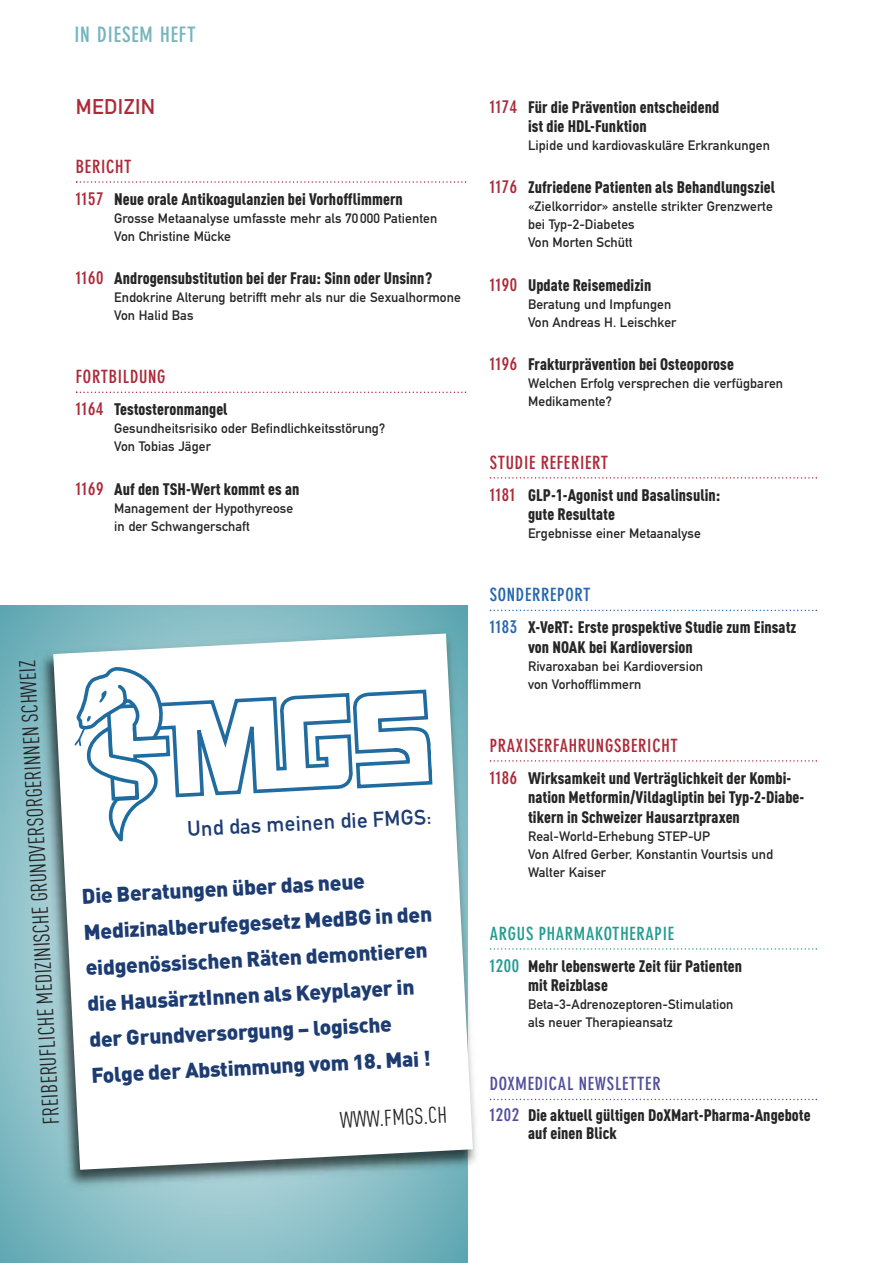
<style>
.page{position:relative;width:893px;height:1263px;background:#fff}
.page>*{position:absolute;margin:0;border:0;box-sizing:border-box;transform-origin:0 0}
.t1{font:22.5px "DIN Cond";color:#272627}
.t2{font:900 21px/36px "DIN";color:#1d3c72}
.t3{font:21px "DIN Mittelschrift";color:#1d3c72}
.t4{font:700 condensed 21px "DIN Neuzeit Grotesk";letter-spacing:.04em;color:#77b5be}
.t5{font:21px "DIN Mittelschrift";letter-spacing:.02em;color:#ad2a39}
.t6{font:700 condensed 18px "DIN Neuzeit Grotesk";letter-spacing:.04em;color:#ad2a39}
.t7{font:700 condensed 18px "DIN Neuzeit Grotesk";letter-spacing:.04em;color:#239c91}
.t8{font:700 condensed 18px "DIN Neuzeit Grotesk";letter-spacing:.04em;color:#52509e}
.t9{font:700 condensed 18px "DIN Neuzeit Grotesk";letter-spacing:.04em;color:#2567b0}
.t10{font:900 16.5px/19.5px "DIN Cond";letter-spacing:.005em;color:#272627}
.t11{font:13.5px/18px "DIN Mittelschrift";letter-spacing:.005em;color:#272627}
.s1{font-family:"DIN Neuzeit Grotesk";font-weight:700;font-stretch:condensed;font-size:18px;color:#ad2a39}
.s2{font-family:"DIN Neuzeit Grotesk";font-weight:700;font-stretch:condensed;font-size:18px;color:#2567b0}
.s3{font-family:"DIN Neuzeit Grotesk";font-weight:700;font-stretch:condensed;font-size:18px;color:#239c91}
.s4{font-family:"DIN Neuzeit Grotesk";font-weight:700;font-stretch:condensed;font-size:18px;color:#52509e}
</style>
<div class="page">
<svg style="left:490px;top:477px;width:327px;height:2px"></svg>
<svg style="left:490px;top:610px;width:327px;height:1px"></svg>
<svg style="left:490px;top:760px;width:327px;height:2px"></svg>
<svg style="left:490px;top:948px;width:327px;height:2px"></svg>
<svg style="left:490px;top:1099px;width:327px;height:1px"></svg>
<svg style="left:76px;top:181px;width:390px;height:2px"></svg>
<svg style="left:76px;top:392px;width:390px;height:1px"></svg>
<svg style="left:0;top:605px;width:468px;height:658px;background:#83bbc4"></svg>
<img style="left:473px;top:1089px;width:3px;height:73px">
<img style="left:35px;top:628px;width:433px;height:564px">
<svg style="left:53px;top:633px;width:420px;height:537px"></svg>
<svg style="left:73px;top:651px;width:362px;height:193px"></svg>
<h2 class="t4" style="left:74px;top:27px;width:123px">IN DIESEM HEFT</h2>
<h2 class="t5" style="left:76px;top:99px;width:81px">MEDIZIN</h2>
<h3 class="t6" style="left:76px;top:159px;width:57px">BERICHT</h3>
<p class="t10" style="left:76px;top:191px;width:328px"><span class="s1">1157</span> Neue orale Antikoagulanzien bei Vorhofflimmern</p>
<p class="t11" style="left:114px;top:211px;width:325px">Grosse Metaanalyse umfasste mehr als 70 000 Patienten<br>Von Christine Mücke</p>
<p class="t10" style="left:76px;top:270px;width:358px"><span class="s1">1160</span> Androgensubstitution bei der Frau: Sinn oder Unsinn?</p>
<p class="t11" style="left:114px;top:290px;width:348px">Endokrine Alterung betrifft mehr als nur die Sexualhormone<br>Von Halid Bas</p>
<h3 class="t6" style="left:76px;top:370px;width:91px">FORTBILDUNG</h3>
<p class="t10" style="left:76px;top:401px;width:153px"><span class="s1">1164</span> Testosteronmangel</p>
<p class="t11" style="left:114px;top:421px;width:273px">Gesundheitsrisiko oder Befindlichkeitsstörung?<br>Von Tobias Jäger</p>
<p class="t10" style="left:76px;top:480px;width:225px"><span class="s1">1169</span> Auf den TSH-Wert kommt es an</p>
<p class="t11" style="left:114px;top:500px;width:181px">Management der Hypothyreose in der Schwangerschaft</p>
<h1 class="t1" style="left:43px;top:1125px;width:466px;rotate:-93deg">FRE BI ERUFLICHE MEDIZ NI ISCHE GRUNDVERSORGER NI NEN SCHWEIZ</h1>
<h2 class="t3" style="left:187px;top:821px;width:246px;rotate:-3deg">Und das meinen die FMGS:</h2>
<h2 class="t2" style="left:81px;top:878px;width:350px;rotate:-3deg">Die Beratungen über das neue Medizinalberufegesetz MedBG in den eidgenössischen Räten demontieren die HausärztInnen als Keyplayer in der Grundversorgung – logische Folge der Abstimmung vom 18. Mai !</h2>
<h1 class="t1" style="left:340px;top:1112px;width:109px;rotate:-3deg">WWW.FMGS.CH</h1>
<p class="t10" style="left:528px;top:98px;width:193px;text-indent:-38px"><span class="s1">1174</span> Für die Prävention entscheidend ist die HDL-Funktion</p>
<p class="t11" style="left:528px;top:138px;width:243px">Lipide und kardiovaskuläre Erkrankungen</p>
<p class="t10" style="left:490px;top:179px;width:287px"><span class="s1">1176</span> Zufriedene Patienten als Behandlungsziel</p>
<p class="t11" style="left:528px;top:199px;width:246px">«Zielkorridor» anstelle strikter Grenzwerte bei Typ-2-Diabetes<br>Von Morten Schütt</p>
<p class="t10" style="left:490px;top:276px;width:163px"><span class="s1">1190</span> Update Reisemedizin</p>
<p class="t11" style="left:528px;top:296px;width:150px">Beratung und Impfungen<br>Von Andreas H. Leischker</p>
<p class="t10" style="left:490px;top:356px;width:246px"><span class="s1">1196</span> Frakturprävention bei Osteoporose</p>
<p class="t11" style="left:528px;top:375px;width:257px">Welchen Erfolg versprechen die verfügbaren<br>Medikamente?</p>
<h3 class="t6" style="left:490px;top:455px;width:120px">STUDIE REFERIERT</h3>
<p class="t10" style="left:528px;top:487px;width:194px;text-indent:-38px"><span class="s1">1181</span> GLP-1-Agonist und Basalinsulin: gute Resultate</p>
<p class="t11" style="left:528px;top:526px;width:174px">Ergebnisse einer Metaanalyse</p>
<h3 class="t9" style="left:490px;top:588px;width:102px">SONDERREPORT</h3>
<p class="t10" style="left:528px;top:619px;width:270px;text-indent:-38px"><span class="s2">1183</span> X-VeRT: Erste prospektive Studie zum Einsatz von NOAK bei Kardioversion</p>
<p class="t11" style="left:528px;top:658px;width:177px">Rivaroxaban bei Kardioversion von Vorhofflimmern</p>
<h3 class="t6" style="left:490px;top:738px;width:190px">PRAXISERFAHRUNGSBERICHT</h3>
<p class="t10" style="left:528px;top:770px;width:278px;text-indent:-38px"><span class="s1">1186</span> Wirksamkeit und Verträglichkeit der Kombi&shy;nation Metformin/Vildagliptin bei Typ-2-Diabe&shy;tikern in Schweizer Hausarztpraxen</p>
<p class="t11" style="left:528px;top:828px;width:246px">Real-World-Erhebung STEP-UP<br>Von Alfred Gerber, Konstantin Vourtsis und<br>Walter Kaiser</p>
<h3 class="t7" style="left:490px;top:926px;width:186px">ARGUS PHARMAKOTHERAPIE</h3>
<p class="t10" style="left:528px;top:958px;width:216px;text-indent:-38px"><span class="s3">1200</span> Mehr lebenswerte Zeit für Patienten mit Reizblase</p>
<p class="t11" style="left:528px;top:997px;width:207px">Beta-3-Adrenozeptoren-Stimulation als neuer Therapieansatz</p>
<h3 class="t8" style="left:490px;top:1077px;width:172px">DOXMEDICAL NEWSLETTER</h3>
<p class="t10" style="left:528px;top:1107px;width:284px;line-height:18px;text-indent:-38px"><span class="s4">1202</span> Die aktuell gültigen DoXMart-Pharma-Angebote auf einen Blick</p>
</div>
